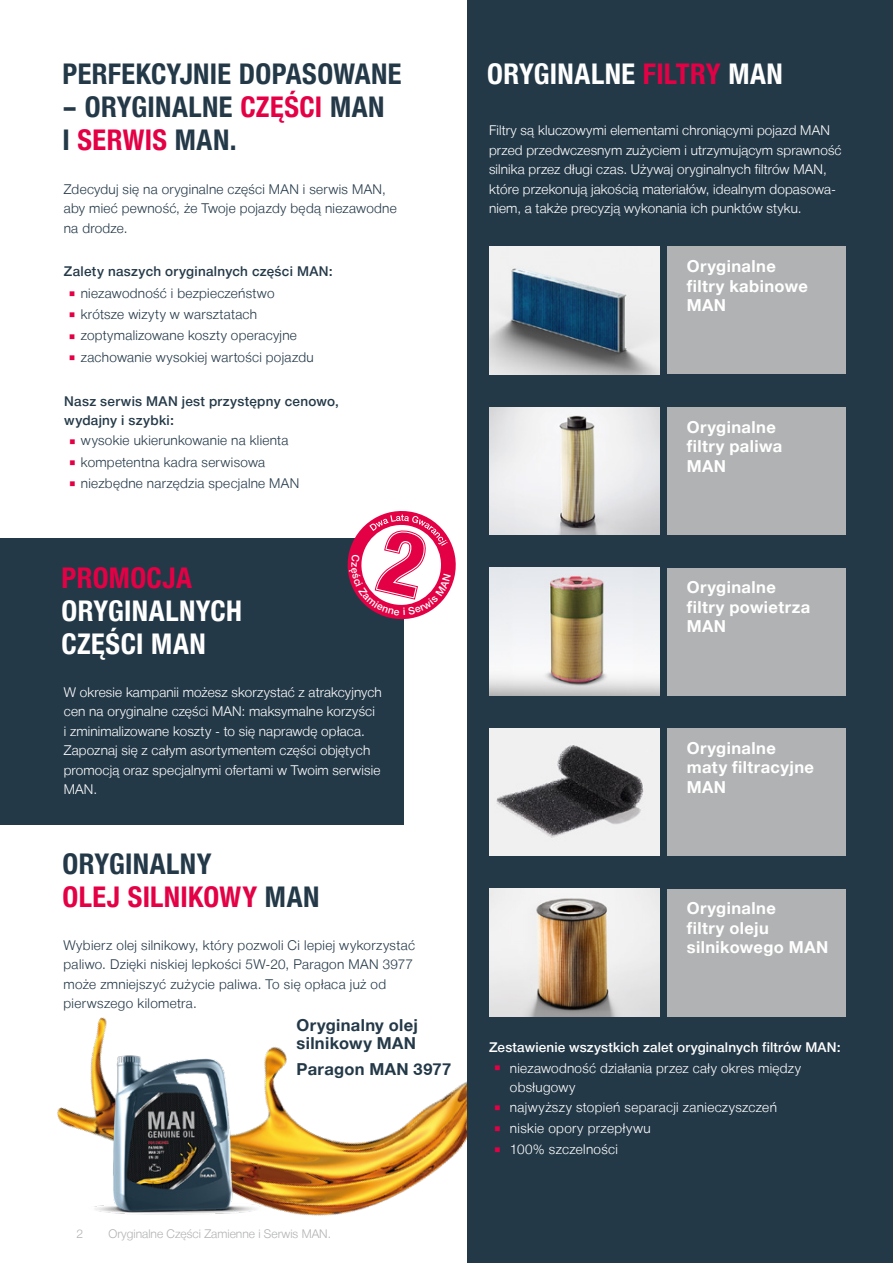
<style>
.page{position:relative;width:893px;height:1263px;background:#fff}
.page>*{position:absolute;margin:0;border:0;box-sizing:border-box;transform-origin:0 0}
.Headline{font:700 28.5px/33px "Man Global Condensed";letter-spacing:.015em;color:#243948}
.Headline_CI_2014_Global{font:700 28.5px/33px "Man Global Condensed";letter-spacing:.01em;color:#fff}
.Headline-2{font:700 28.5px "Man Global Condensed";letter-spacing:.01em;color:#fff}
.Descriptions{font:700 16.5px/19.5px "Man Global";letter-spacing:.025em;color:#fff}
.Descriptions-2{font:700 16.5px/18px "Man Global";letter-spacing:.02em;color:#243948}
.Regular_Copy{font:300 13.5px/19.5px "Man Global";letter-spacing:.01em;color:#fff}
.Regular_Copy-2{font:300 13.5px/19.5px "Man Global";letter-spacing:.025em;color:#243948}
.Bullet_Copy{font:300 13.5px "Man Global";letter-spacing:.02em;color:#243948}
.Bullet_Copy-2{font:300 13.5px/19.5px "Man Global";letter-spacing:.025em;color:#fff}
.Regular_Copy-3{font:500 13.5px/19.5px "Man Global";letter-spacing:.025em;color:#243948}
.Regular_Copy-4{font:500 13.5px "Man Global";letter-spacing:.01em;color:#fff}
.t1{font:300 12px "Man Global";color:#b1b2b3}
.t2{font:500 10.35px "Helvetica Neue LT Pro";color:#fff}
.B1{font:700 9px "Man Global Condensed";color:#e40045}
.s1{color:#e40045}
</style>
<div class="page">
<img style="left:57px;top:1012px;width:411px;height:217px">
<div style="left:468px;top:0;width:425px;height:1263px;background:#243948"></div>
<div style="left:0;top:538px;width:404px;height:286px;background:#243948"></div>
<img style="left:489px;top:247px;width:170px;height:127px">
<div style="left:668px;top:247px;width:178px;height:127px;background:#b1b2b3"></div>
<div style="left:668px;top:407px;width:178px;height:128px;background:#b1b2b3"></div>
<div style="left:668px;top:568px;width:178px;height:127px;background:#b1b2b3"></div>
<div style="left:668px;top:728px;width:178px;height:128px;background:#b1b2b3"></div>
<div style="left:668px;top:889px;width:178px;height:127px;background:#b1b2b3"></div>
<img style="left:489px;top:407px;width:170px;height:128px">
<img style="left:489px;top:568px;width:170px;height:127px">
<img style="left:489px;top:889px;width:170px;height:127px">
<img style="left:489px;top:728px;width:170px;height:128px">
<img style="left:68px;top:1052px;width:213px;height:166px">
<svg style="left:347px;top:511px;width:109px;height:109px"></svg>
<p class="Headline" style="left:63px;top:58px;width:341px">PERFEKCYJNIE DOPASOWANE</p>
<p class="Headline" style="left:63px;top:91px;width:324px">– ORYGINALNE <span class="s1">CZĘŚCI</span> MAN<br>I <span class="s1">SERWIS</span> MAN.</p>
<p class="Regular_Copy-2" style="left:64px;top:179px;width:334px">Zdecyduj się na oryginalne części MAN i serwis MAN, aby mieć pewność, że Twoje pojazdy będą niezawodne na drodze.</p>
<p class="Regular_Copy-3" style="left:64px;top:262px;width:270px">Zalety naszych oryginalnych części MAN:</p>
<p class="B1" style="left:70px;top:288px;width:7px">◾</p>
<p class="Bullet_Copy" style="left:81px;top:285px;width:195px">niezawodność i bezpieczeństwo</p>
<p class="B1" style="left:70px;top:309px;width:7px">◾</p>
<p class="Bullet_Copy" style="left:81px;top:306px;width:178px">krótsze wizyty w warsztatach</p>
<p class="B1" style="left:70px;top:330px;width:7px">◾</p>
<p class="Bullet_Copy" style="left:81px;top:328px;width:218px">zoptymalizowane koszty operacyjne</p>
<p class="B1" style="left:70px;top:351px;width:7px">◾</p>
<p class="Bullet_Copy" style="left:81px;top:349px;width:234px">zachowanie wysokiej wartości pojazdu</p>
<p class="Regular_Copy-3" style="left:64px;top:391px;width:276px">Nasz serwis MAN jest przystępny cenowo, wydajny i szybki:</p>
<p class="B1" style="left:70px;top:435px;width:7px">◾</p>
<p class="Bullet_Copy" style="left:81px;top:433px;width:209px">wysokie ukierunkowanie na klienta</p>
<p class="B1" style="left:70px;top:456px;width:7px">◾</p>
<p class="Bullet_Copy" style="left:81px;top:454px;width:186px">kompetentna kadra serwisowa</p>
<p class="B1" style="left:70px;top:478px;width:7px">◾</p>
<p class="Bullet_Copy" style="left:81px;top:475px;width:220px">niezbędne narzędzia specjalne MAN</p>
<p class="t2" style="left:361px;top:562px;width:7px;rotate:90deg">z</p>
<p class="Headline_CI_2014_Global" style="left:62px;top:562px;width:182px"><span class="s1">PROMOCJA<br></span>ORYGINALNYCH<br>CZĘŚCI MAN</p>
<p class="Regular_Copy" style="left:64px;top:682px;width:320px">W okresie kampanii możesz skorzystać z atrakcyjnych cen na oryginalne części MAN: maksymalne korzyści<br>i zminimalizowane koszty - to się naprawdę opłaca.<br>Zapoznaj się z całym asortymentem części objętych promocją oraz specjalnymi ofertami w Twoim serwisie MAN.</p>
<p class="Headline" style="left:63px;top:848px;width:259px">ORYGINALNY<br><span class="s1">OLEJ SILNIKOWY</span> MAN</p>
<p class="Regular_Copy-2" style="left:64px;top:935px;width:353px">Wybierz olej silnikowy, który pozwoli Ci lepiej wykorzystać paliwo. Dzięki niskiej lepkości 5W-20, Paragon MAN 3977 może zmniejszyć zużycie paliwa. To się opłaca już od pierwszego kilometra.</p>
<p class="Descriptions-2" style="left:297px;top:1016px;width:123px">Oryginalny olej silnikowy MAN</p>
<p class="Descriptions-2" style="left:297px;top:1061px;width:156px">Paragon MAN 3977</p>
<p class="t1" style="left:77px;top:1226px;width:8px">2</p>
<p class="t1" style="left:109px;top:1226px;width:224px">Oryginalne Części Zamienne i Serwis MAN.</p>
<p class="Headline-2" style="left:487px;top:58px;width:297px">ORYGINALNE <span class="s1">FILTRY</span> MAN</p>
<p class="Regular_Copy" style="left:489px;top:121px;width:354px">Filtry są kluczowymi elementami chroniącymi pojazd MAN przed przedwczesnym zużyciem i utrzymującym sprawność silnika przez długi czas. Używaj oryginalnych filtrów MAN, które przekonują jakością materiałów, idealnym dopasowa&shy;niem, a także precyzją wykonania ich punktów styku.</p>
<p class="Descriptions" style="left:687px;top:257px;width:123px">Oryginalne filtry kabinowe<br>MAN</p>
<p class="Descriptions" style="left:687px;top:417px;width:97px">Oryginalne filtry paliwa<br>MAN</p>
<p class="Descriptions" style="left:687px;top:578px;width:125px">Oryginalne filtry powietrza<br>MAN</p>
<p class="Descriptions" style="left:687px;top:738px;width:129px">Oryginalne maty filtracyjne<br>MAN</p>
<p class="Descriptions" style="left:687px;top:899px;width:143px">Oryginalne<br>filtry oleju silnikowego MAN</p>
<p class="Regular_Copy-4" style="left:489px;top:1039px;width:353px">Zestawienie wszystkich zalet oryginalnych filtrów MAN:</p>
<p class="B1" style="left:495px;top:1062px;width:7px">◾</p>
<p class="Bullet_Copy-2" style="left:510px;top:1058px;width:293px">niezawodność działania przez cały okres między obsługowy</p>
<p class="B1" style="left:495px;top:1102px;width:7px">◾</p>
<p class="Bullet_Copy-2" style="left:510px;top:1098px;width:268px">najwyższy stopień separacji zanieczyszczeń</p>
<p class="B1" style="left:495px;top:1123px;width:7px">◾</p>
<p class="Bullet_Copy-2" style="left:510px;top:1119px;width:142px">niskie opory przepływu</p>
<p class="B1" style="left:495px;top:1144px;width:7px">◾</p>
<p class="Bullet_Copy-2" style="left:510px;top:1140px;width:110px">100% szczelności</p>
</div>
